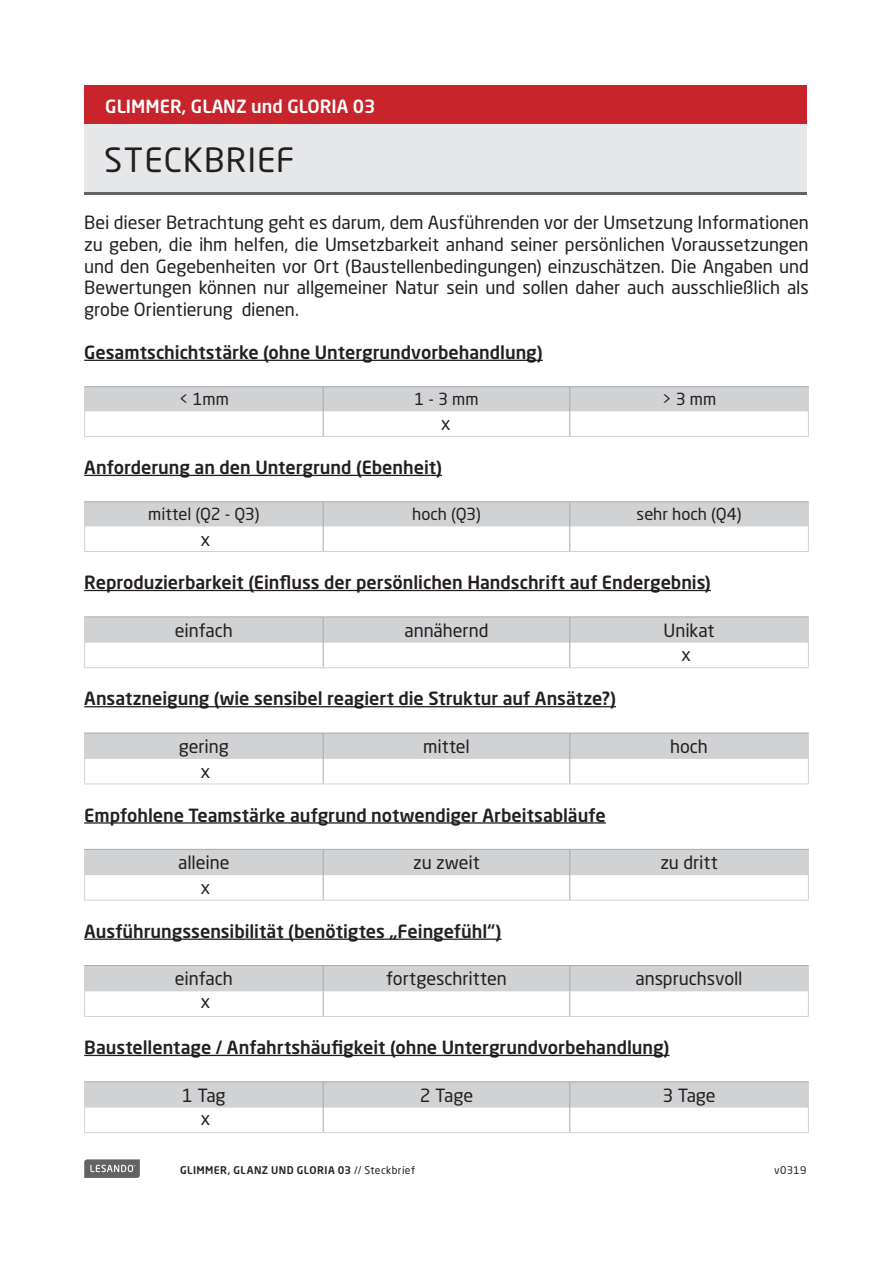
<style>
.page{position:relative;width:893px;height:1263px;background:#fff}
.page>*{position:absolute;margin:0;border:0;box-sizing:border-box;transform-origin:0 0}
.t1{font:33px "Neo Sans Pro";letter-spacing:.035em;color:#231f20}
.t2{font:18px/21.6px "Neo Sans Pro";letter-spacing:-.005em;color:#231f20;text-align:justify}
.t3{font:500 18px "Neo Sans Pro";color:#231f20}
.t4{font:500 18px "Neo Sans Pro";color:#fff}
.t5{font:16.5px "Neo Sans Pro";color:#231f20}
.t6{font:500 10.5px "Neo Sans Pro";letter-spacing:.04em;color:#231f20}
.t7{font:10.5px "Neo Sans Pro";letter-spacing:.025em;color:#231f20}
.s1{font-weight:400}
</style>
<div class="page">
<svg style="left:84px;top:1159px;width:56px;height:19px"></svg>
<div style="left:84px;top:85px;width:723px;height:109px;background:#e6e7e9"></div>
<div style="left:84px;top:85px;width:723px;height:39px;background:#c8242b"></div>
<hr style="left:84px;top:192px;width:723px;height:2px;background:#636366">
<hr style="left:84px;top:360px;width:459px;height:1px;background:#231f20">
<hr style="left:84px;top:475px;width:358px;height:1px;background:#231f20">
<hr style="left:84px;top:590px;width:627px;height:1px;background:#231f20">
<hr style="left:84px;top:706px;width:532px;height:1px;background:#231f20">
<hr style="left:84px;top:822px;width:522px;height:1px;background:#231f20">
<hr style="left:84px;top:938px;width:418px;height:2px;background:#231f20">
<hr style="left:84px;top:1055px;width:586px;height:1px;background:#231f20">
<hr style="left:84px;top:436px;width:239px;height:1px;background:#d1d2d4">
<hr style="left:323px;top:436px;width:247px;height:1px;background:#d1d2d4">
<hr style="left:570px;top:436px;width:239px;height:1px;background:#d1d2d4">
<svg style="left:84px;top:387px;width:725px;height:49px"></svg>
<hr style="left:84px;top:386px;width:239px;height:1px;background:#a8a9ad">
<hr style="left:323px;top:386px;width:247px;height:1px;background:#a8a9ad">
<hr style="left:570px;top:386px;width:239px;height:1px;background:#a8a9ad">
<hr style="left:84px;top:551px;width:239px;height:1px;background:#d1d2d4">
<hr style="left:323px;top:551px;width:247px;height:1px;background:#d1d2d4">
<hr style="left:570px;top:551px;width:239px;height:1px;background:#d1d2d4">
<svg style="left:84px;top:502px;width:725px;height:49px"></svg>
<hr style="left:84px;top:501px;width:239px;height:1px;background:#a8a9ad">
<hr style="left:323px;top:501px;width:247px;height:1px;background:#a8a9ad">
<hr style="left:570px;top:501px;width:239px;height:1px;background:#a8a9ad">
<hr style="left:84px;top:667px;width:239px;height:1px;background:#d1d2d4">
<hr style="left:323px;top:667px;width:247px;height:1px;background:#d1d2d4">
<hr style="left:570px;top:667px;width:239px;height:1px;background:#d1d2d4">
<svg style="left:84px;top:618px;width:725px;height:49px"></svg>
<hr style="left:84px;top:617px;width:239px;height:1px;background:#a8a9ad">
<hr style="left:323px;top:617px;width:247px;height:1px;background:#a8a9ad">
<hr style="left:570px;top:617px;width:239px;height:1px;background:#a8a9ad">
<hr style="left:84px;top:784px;width:239px;height:1px;background:#d1d2d4">
<hr style="left:323px;top:784px;width:247px;height:1px;background:#d1d2d4">
<hr style="left:570px;top:784px;width:239px;height:1px;background:#d1d2d4">
<svg style="left:84px;top:734px;width:725px;height:50px"></svg>
<hr style="left:84px;top:733px;width:239px;height:1px;background:#a8a9ad">
<hr style="left:323px;top:733px;width:247px;height:1px;background:#a8a9ad">
<hr style="left:570px;top:733px;width:239px;height:1px;background:#a8a9ad">
<hr style="left:84px;top:900px;width:239px;height:1px;background:#d1d2d4">
<hr style="left:323px;top:900px;width:247px;height:1px;background:#d1d2d4">
<hr style="left:570px;top:900px;width:239px;height:1px;background:#d1d2d4">
<svg style="left:84px;top:850px;width:725px;height:50px"></svg>
<hr style="left:84px;top:849px;width:239px;height:1px;background:#a8a9ad">
<hr style="left:323px;top:849px;width:247px;height:1px;background:#a8a9ad">
<hr style="left:570px;top:849px;width:239px;height:1px;background:#a8a9ad">
<hr style="left:84px;top:1016px;width:239px;height:1px;background:#d1d2d4">
<hr style="left:323px;top:1016px;width:247px;height:1px;background:#d1d2d4">
<hr style="left:570px;top:1016px;width:239px;height:1px;background:#d1d2d4">
<svg style="left:84px;top:966px;width:725px;height:50px"></svg>
<hr style="left:84px;top:965px;width:239px;height:1px;background:#a8a9ad">
<hr style="left:323px;top:965px;width:247px;height:1px;background:#a8a9ad">
<hr style="left:570px;top:965px;width:239px;height:1px;background:#a8a9ad">
<hr style="left:84px;top:1132px;width:239px;height:1px;background:#d1d2d4">
<hr style="left:323px;top:1132px;width:247px;height:1px;background:#d1d2d4">
<hr style="left:570px;top:1132px;width:239px;height:1px;background:#d1d2d4">
<svg style="left:84px;top:1082px;width:725px;height:50px"></svg>
<hr style="left:84px;top:1081px;width:239px;height:1px;background:#a8a9ad">
<hr style="left:323px;top:1081px;width:247px;height:1px;background:#a8a9ad">
<hr style="left:570px;top:1081px;width:239px;height:1px;background:#a8a9ad">
<p class="t4" style="left:105px;top:95px;width:272px">GLIMMER, GLANZ und GLORIA 03</p>
<h1 class="t1" style="left:104px;top:140px;width:192px">STECKBRIEF</h1>
<p class="t2" style="left:84px;top:212px;width:726px">Bei dieser Betrachtung geht es darum, dem Ausführenden vor der Umsetzung Informationen zu geben, die ihm helfen, die Umsetzbarkeit anhand seiner persönlichen Voraussetzungen und den Gegebenheiten vor Ort (Baustellenbedingungen) einzuschätzen. Die Angaben und Bewertungen können nur allgemeiner Natur sein und sollen daher auch ausschließlich als grobe Orientierung dienen.</p>
<p class="t3" style="left:84px;top:341px;width:460px">Gesamtschichtstärke (ohne Untergrundvorbehandlung)</p>
<p class="t5" style="left:179px;top:389px;width:52px">&lt; 1mm</p>
<p class="t5" style="left:414px;top:389px;width:66px">1 - 3 mm</p>
<p class="t5" style="left:662px;top:389px;width:56px">&gt; 3 mm</p>
<p class="t2" style="left:441px;top:412px;width:11px">x</p>
<p class="t3" style="left:84px;top:456px;width:359px">Anforderung an den Untergrund (Ebenheit)</p>
<p class="t5" style="left:148px;top:504px;width:113px">mittel (Q2 - Q3)</p>
<p class="t5" style="left:412px;top:504px;width:70px">hoch (Q3)</p>
<p class="t5" style="left:637px;top:504px;width:106px">sehr hoch (Q4)</p>
<p class="t2" style="left:200px;top:528px;width:11px">x</p>
<p class="t3" style="left:84px;top:571px;width:628px">Reproduzierbarkeit (Einfluss der persönlichen Handschrift auf Endergebnis)</p>
<p class="t2" style="left:175px;top:619px;width:59px">einfach</p>
<p class="t2" style="left:404px;top:619px;width:85px">annähernd</p>
<p class="t2" style="left:664px;top:619px;width:52px">Unikat</p>
<p class="t2" style="left:681px;top:644px;width:11px">x</p>
<p class="t3" style="left:84px;top:687px;width:533px">Ansatzneigung (wie sensibel reagiert die Struktur auf Ansätze?)</p>
<p class="t2" style="left:179px;top:735px;width:52px">gering</p>
<p class="t2" style="left:423px;top:735px;width:48px">mittel</p>
<p class="t2" style="left:670px;top:735px;width:39px">hoch</p>
<p class="t2" style="left:200px;top:760px;width:11px">x</p>
<p class="t3" style="left:84px;top:803px;width:523px">Empfohlene Teamstärke aufgrund notwendiger Arbeitsabläufe</p>
<p class="t2" style="left:178px;top:851px;width:53px">alleine</p>
<p class="t2" style="left:413px;top:851px;width:68px">zu zweit</p>
<p class="t2" style="left:660px;top:851px;width:59px">zu dritt</p>
<p class="t2" style="left:200px;top:876px;width:11px">x</p>
<p class="t3" style="left:84px;top:920px;width:419px">Ausführungssensibilität (benötigtes „Feingefühl“)</p>
<p class="t2" style="left:175px;top:968px;width:59px">einfach</p>
<p class="t2" style="left:386px;top:968px;width:122px">fortgeschritten</p>
<p class="t2" style="left:635px;top:968px;width:109px">anspruchsvoll</p>
<p class="t2" style="left:200px;top:991px;width:11px">x</p>
<p class="t3" style="left:84px;top:1036px;width:587px">Baustellentage / Anfahrtshäufigkeit (ohne Untergrundvorbehandlung)</p>
<p class="t2" style="left:182px;top:1084px;width:45px">1 Tag</p>
<p class="t2" style="left:420px;top:1084px;width:55px">2 Tage</p>
<p class="t2" style="left:662px;top:1084px;width:55px">3 Tage</p>
<p class="t2" style="left:200px;top:1108px;width:11px">x</p>
<p class="t6" style="left:180px;top:1163px;width:236px">GLIMMER, GLANZ UND GLORIA 03 <span class="s1">// Steckbrief</span></p>
<p class="t7" style="left:774px;top:1163px;width:34px">v0319</p>
</div>
